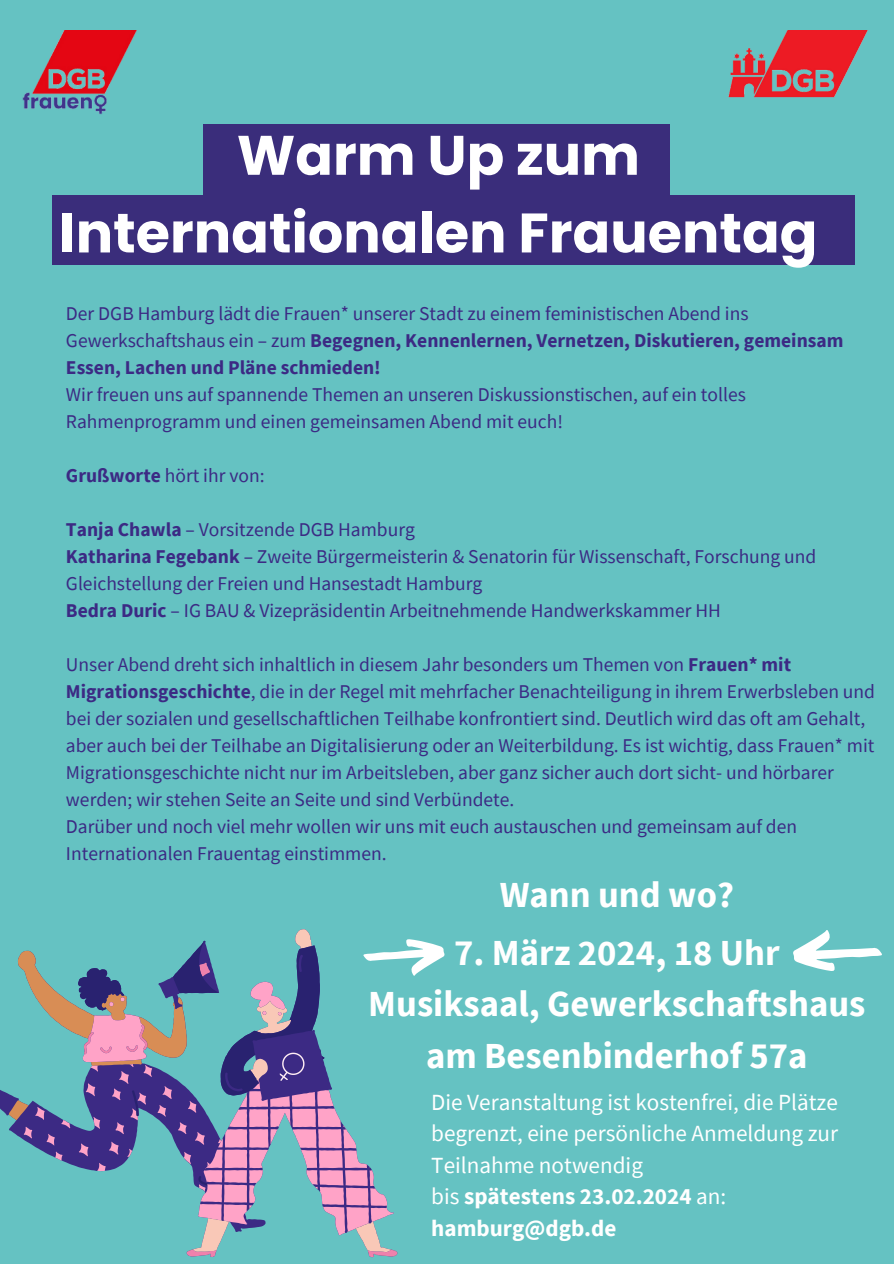
<style>
.page{position:relative;width:894px;height:1264px;background:#fff}
.page>*{position:absolute;margin:0;border:0;box-sizing:border-box;transform-origin:0 0}
.t1{font:700 55.5px/77.7px "Poppins";color:#fff;text-align:center}
.t2{font:700 36.6px/51.2px "Source Sans Pro";color:#fff;text-align:center}
.t3{font:23.1px/31.5px "Source Sans Pro";color:#fff}
.t4{font:19.5px/27px "Source Sans Pro";color:#3c2a84}
.s1{font-weight:700}
</style>
<div class="page">
<div style="left:0;top:0;width:893px;height:1263px;background:#65c2c2"></div>
<svg style="left:0;top:950px;width:50px;height:181px"></svg>
<svg style="left:11px;top:986px;width:64px;height:180px"></svg>
<svg style="left:75px;top:1005px;width:111px;height:167px;fill:#3c2a84"></svg>
<svg style="left:186px;top:1252px;width:209px;height:5px"></svg>
<svg style="left:187px;top:929px;width:210px;height:327px"></svg>
<svg style="left:76px;top:945px;width:249px;height:150px"></svg>
<img style="left:728px;top:30px;width:140px;height:68px">
<div style="left:203px;top:125px;width:467px;height:70px;background:#3a2d7b"></div>
<div style="left:52px;top:195px;width:801px;height:70px;background:#3a2d7b"></div>
<svg style="left:363px;top:938px;width:81px;height:38px"></svg>
<svg style="left:793px;top:930px;width:89px;height:41px"></svg>
<img style="left:23px;top:30px;width:113px;height:85px">
<h2 class="t1" style="left:59px;top:116px;width:759px">Warm Up zum<br>Internationalen Frauentag</h2>
<h1 class="t4" style="left:66px;top:300px;width:778px">Der DGB Hamburg lädt die Frauen* unserer Stadt zu einem feministischen Abend ins<br>Gewerkschaftshaus ein – zum <span class="s1">Begegnen, Kennenlernen, Vernetzen, Diskutieren, gemeinsam<br>Essen, Lachen und Pläne schmieden!</span></h1>
<p class="t4" style="left:66px;top:381px;width:681px">Wir freuen uns auf spannende Themen an unseren Diskussionstischen, auf ein tolles<br>Rahmenprogramm und einen gemeinsamen Abend mit euch!</p>
<p class="t4" style="left:66px;top:462px;width:200px"><span class="s1">Grußworte</span> hört ihr von:</p>
<p class="t4" style="left:66px;top:516px;width:350px"><span class="s1">Tanja Chawla</span> – Vorsitzende DGB Hamburg</p>
<p class="t4" style="left:66px;top:543px;width:751px"><span class="s1">Katharina Fegebank</span> – Zweite Bürgermeisterin &amp; Senatorin für Wissenschaft, Forschung und<br>Gleichstellung der Freien und Hansestadt Hamburg</p>
<p class="t4" style="left:66px;top:597px;width:656px"><span class="s1">Bedra Duric</span> – IG BAU &amp; Vizepräsidentin Arbeitnehmende Handwerkskammer HH</p>
<p class="t4" style="left:66px;top:651px;width:810px">Unser Abend dreht sich inhaltlich in diesem Jahr besonders um Themen von <span class="s1">Frauen* mit Migrationsgeschichte</span>, die in der Regel mit mehrfacher Benachteiligung in ihrem Erwerbsleben und bei der sozialen und gesellschaftlichen Teilhabe konfrontiert sind. Deutlich wird das oft am Gehalt, aber auch bei der Teilhabe an Digitalisierung oder an Weiterbildung. Es ist wichtig, dass Frauen* mit Migrationsgeschichte nicht nur im Arbeitsleben, aber ganz sicher auch dort sicht- und hörbarer werden; wir stehen Seite an Seite und sind Verbündete.</p>
<p class="t4" style="left:66px;top:813px;width:732px">Darüber und noch viel mehr wollen wir uns mit euch austauschen und gemeinsam auf den<br>Internationalen Frauentag einstimmen.</p>
<p class="t2" style="left:499px;top:868px;width:236px">Wann und wo?</p>
<p class="t2" style="left:368px;top:926px;width:498px">7. März 2024, 18 Uhr<br>Musiksaal, Gewerkschaftshaus am Besenbinderhof 57a</p>
<h2 class="t3" style="left:431px;top:1085px;width:408px">Die Veranstaltung ist kostenfrei, die Plätze begrenzt, eine persönliche Anmeldung zur<br>Teilnahme notwendig<br>bis <span class="s1">spätestens 23.02.2024</span> an: <span class="s1">hamburg@dgb.de</span></h2>
</div>
